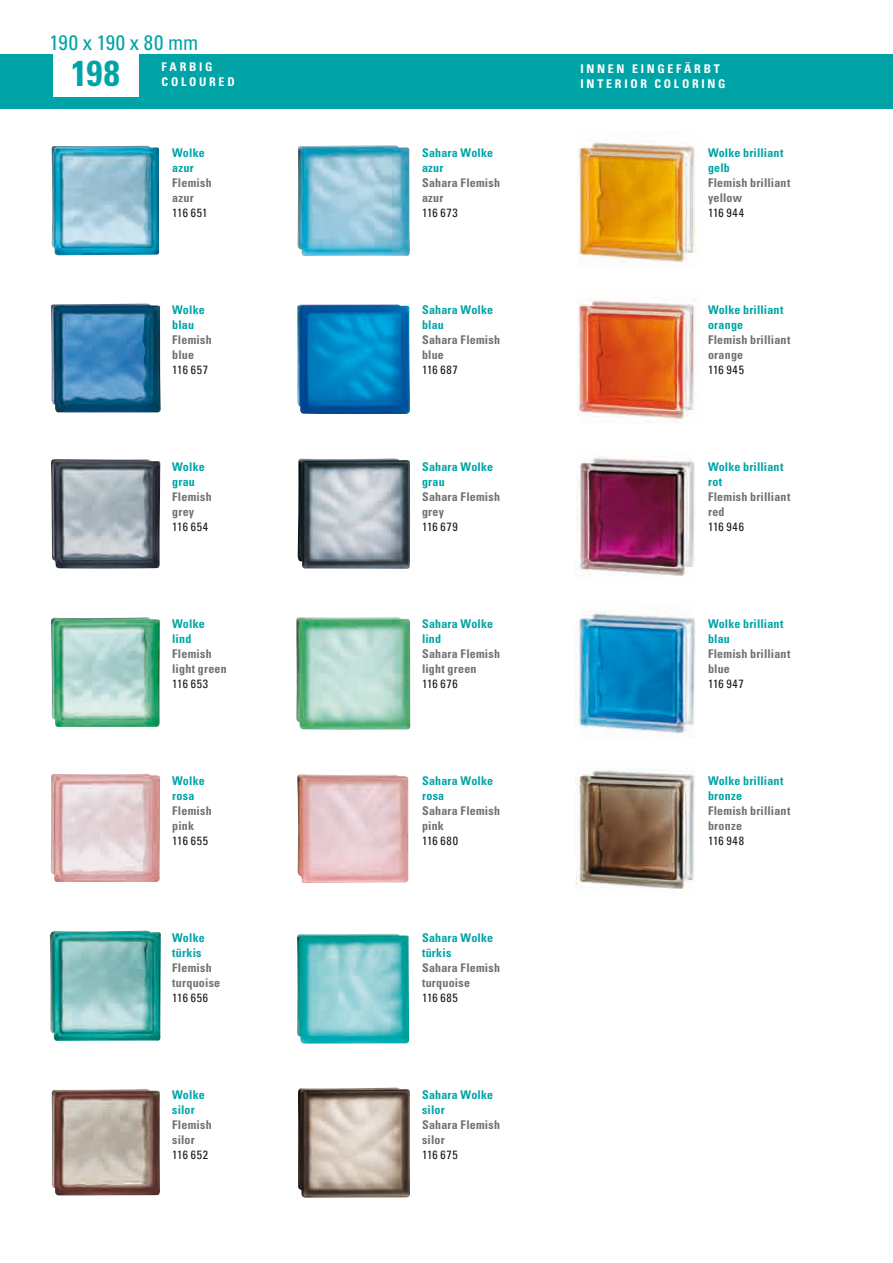
<style>
.page{position:relative;width:893px;height:1263px;background:#fff}
.page>*{position:absolute;margin:0;border:0;box-sizing:border-box;transform-origin:0 0}
.t1{font:700 condensed 36px "Univers";color:#00a4a7}
.t2{font:condensed 21px "Univers";letter-spacing:.02em;color:#00a4a7}
.t3{font:700 condensed 12px/15px "Univers";letter-spacing:.02em;color:#707173}
.t4{font:700 condensed 12px/15px "Univers";letter-spacing:.015em;color:#00a4a7}
.t5{font:condensed 12px "Univers";letter-spacing:.015em;color:#1a171c}
.t6{font:700 condensed 12px/15px "Univers";letter-spacing:.225em;color:#fff}
</style>
<div class="page">
<div style="left:0;top:54px;width:893px;height:55px;background:#00a4a7"></div>
<img style="left:50px;top:773px;width:110px;height:109px">
<img style="left:51px;top:146px;width:109px;height:110px">
<img style="left:297px;top:145px;width:113px;height:111px">
<img style="left:50px;top:303px;width:111px;height:110px">
<img style="left:297px;top:304px;width:113px;height:110px">
<img style="left:50px;top:459px;width:110px;height:110px">
<img style="left:297px;top:458px;width:113px;height:111px">
<img style="left:50px;top:617px;width:110px;height:110px">
<img style="left:296px;top:617px;width:115px;height:113px">
<img style="left:297px;top:774px;width:112px;height:110px">
<img style="left:50px;top:930px;width:111px;height:111px">
<img style="left:297px;top:933px;width:113px;height:111px">
<img style="left:52px;top:1089px;width:108px;height:106px">
<img style="left:298px;top:1087px;width:112px;height:111px">
<img style="left:576px;top:768px;width:119px;height:121px">
<img style="left:578px;top:611px;width:118px;height:123px">
<img style="left:577px;top:298px;width:119px;height:125px">
<img style="left:577px;top:142px;width:119px;height:121px">
<img style="left:577px;top:456px;width:118px;height:120px">
<div style="left:53px;top:53px;width:85px;height:43px;background:#fff"></div>
<h2 class="t2" style="left:50px;top:29px;width:150px">190 x 190 x 80 mm</h2>
<h1 class="t1" style="left:71px;top:51px;width:50px">198</h1>
<p class="t6" style="left:162px;top:60px;width:75px">FARBIG<br>COLOURED</p>
<p class="t6" style="left:580px;top:61px;width:147px">INNEN EINGEFÄRBT<br>INTERIOR COLORING</p>
<p class="t4" style="left:172px;top:145px;width:34px">Wolke azur</p>
<p class="t3" style="left:172px;top:175px;width:41px">Flemish azur</p>
<p class="t5" style="left:172px;top:205px;width:37px">116 651</p>
<p class="t4" style="left:172px;top:302px;width:34px">Wolke blau</p>
<p class="t3" style="left:172px;top:332px;width:41px">Flemish blue</p>
<p class="t5" style="left:172px;top:362px;width:37px">116 657</p>
<p class="t4" style="left:172px;top:459px;width:34px">Wolke grau</p>
<p class="t3" style="left:172px;top:489px;width:41px">Flemish grey</p>
<p class="t5" style="left:172px;top:519px;width:37px">116 654</p>
<p class="t4" style="left:172px;top:616px;width:34px">Wolke lind</p>
<p class="t3" style="left:172px;top:646px;width:56px">Flemish light green</p>
<p class="t5" style="left:172px;top:676px;width:37px">116 653</p>
<p class="t4" style="left:172px;top:773px;width:34px">Wolke rosa</p>
<p class="t3" style="left:172px;top:803px;width:41px">Flemish pink</p>
<p class="t5" style="left:172px;top:833px;width:37px">116 655</p>
<p class="t4" style="left:172px;top:930px;width:34px">Wolke türkis</p>
<p class="t3" style="left:172px;top:960px;width:50px">Flemish turquoise</p>
<p class="t5" style="left:172px;top:990px;width:37px">116 656</p>
<p class="t4" style="left:172px;top:1087px;width:34px">Wolke silor</p>
<p class="t3" style="left:172px;top:1117px;width:41px">Flemish silor</p>
<p class="t5" style="left:172px;top:1147px;width:37px">116 652</p>
<p class="t4" style="left:422px;top:145px;width:73px">Sahara Wolke azur</p>
<p class="t3" style="left:422px;top:175px;width:80px">Sahara Flemish azur</p>
<p class="t5" style="left:422px;top:205px;width:37px">116 673</p>
<p class="t4" style="left:422px;top:302px;width:73px">Sahara Wolke blau</p>
<p class="t3" style="left:422px;top:332px;width:80px">Sahara Flemish blue</p>
<p class="t5" style="left:422px;top:362px;width:37px">116 687</p>
<p class="t4" style="left:422px;top:459px;width:73px">Sahara Wolke grau</p>
<p class="t3" style="left:422px;top:489px;width:80px">Sahara Flemish grey</p>
<p class="t5" style="left:422px;top:519px;width:37px">116 679</p>
<p class="t4" style="left:422px;top:616px;width:73px">Sahara Wolke lind</p>
<p class="t3" style="left:422px;top:646px;width:80px">Sahara Flemish light green</p>
<p class="t5" style="left:422px;top:676px;width:37px">116 676</p>
<p class="t4" style="left:422px;top:773px;width:73px">Sahara Wolke rosa</p>
<p class="t3" style="left:422px;top:803px;width:80px">Sahara Flemish pink</p>
<p class="t5" style="left:422px;top:833px;width:37px">116 680</p>
<p class="t4" style="left:422px;top:930px;width:73px">Sahara Wolke türkis</p>
<p class="t3" style="left:422px;top:960px;width:80px">Sahara Flemish turquoise</p>
<p class="t5" style="left:422px;top:990px;width:37px">116 685</p>
<p class="t4" style="left:422px;top:1087px;width:73px">Sahara Wolke silor</p>
<p class="t3" style="left:422px;top:1117px;width:80px">Sahara Flemish silor</p>
<p class="t5" style="left:422px;top:1147px;width:37px">116 675</p>
<p class="t4" style="left:708px;top:145px;width:77px">Wolke brilliant gelb</p>
<p class="t3" style="left:708px;top:175px;width:84px">Flemish brilliant yellow</p>
<p class="t5" style="left:708px;top:205px;width:38px">116 944</p>
<p class="t4" style="left:708px;top:302px;width:77px">Wolke brilliant orange</p>
<p class="t3" style="left:708px;top:332px;width:84px">Flemish brilliant orange</p>
<p class="t5" style="left:708px;top:362px;width:38px">116 945</p>
<p class="t4" style="left:708px;top:459px;width:77px">Wolke brilliant rot</p>
<p class="t3" style="left:708px;top:489px;width:84px">Flemish brilliant red</p>
<p class="t5" style="left:708px;top:519px;width:38px">116 946</p>
<p class="t4" style="left:708px;top:616px;width:77px">Wolke brilliant blau</p>
<p class="t3" style="left:708px;top:646px;width:84px">Flemish brilliant blue</p>
<p class="t5" style="left:708px;top:676px;width:37px">116 947</p>
<p class="t4" style="left:708px;top:773px;width:77px">Wolke brilliant bronze</p>
<p class="t3" style="left:708px;top:803px;width:84px">Flemish brilliant bronze</p>
<p class="t5" style="left:708px;top:833px;width:38px">116 948</p>
</div>
